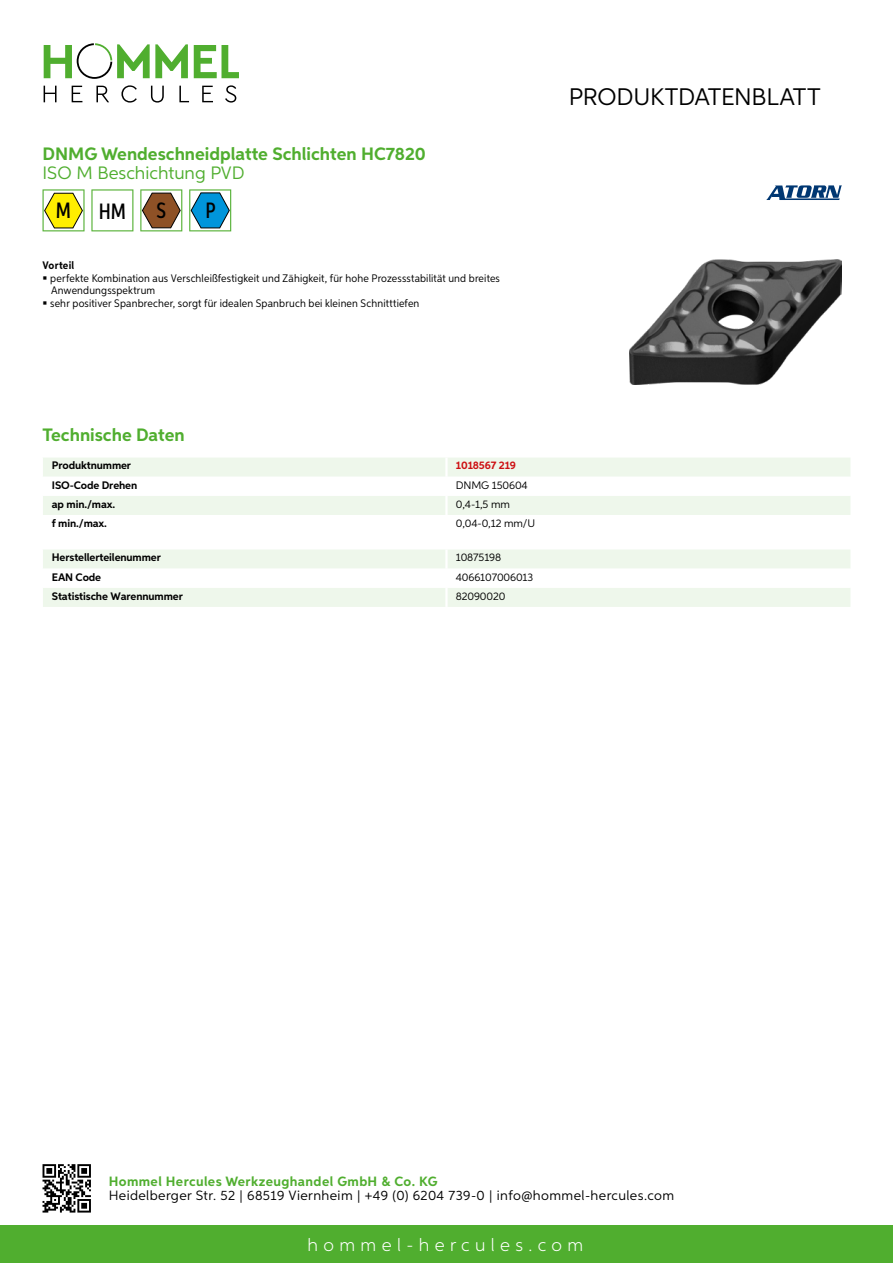
<style>
.page{position:relative;width:893px;height:1263px;background:#fff}
.page>*{position:absolute;margin:0;border:0;box-sizing:border-box;transform-origin:0 0}
.t1{font:24px "Aspira";letter-spacing:-.01em;color:#000}
.t2{font:500 22.2px "Aspira XX Nar";color:#000}
.t3{font:700 18px "Aspira";color:#50ae2f}
.t4{font:300 18px "Aspira";letter-spacing:.3em;color:#fff}
.t5{font:18px "Aspira";color:#50ae2f}
.t6{font:13.5px "Aspira";letter-spacing:.03em;color:#000}
.t7{font:700 13.5px "Aspira";letter-spacing:.03em;color:#50ae2f}
.t8{font:10.95px/12.5px "Aspira Nar";letter-spacing:.015em;color:#000}
.t9{font:700 10.95px "Aspira";letter-spacing:-.01em;color:#000}
.t10{font:10.95px "Aspira";letter-spacing:-.01em;color:#000}
.t11{font:700 10.95px "Aspira";letter-spacing:-.01em;color:#cd1013}
.t12{font:700 10.95px "Aspira Nar";letter-spacing:.015em;color:#000}
</style>
<div class="page">
<div style="left:0;top:1226px;width:893px;height:37px;background:#50ae2f"></div>
<svg style="left:43px;top:1164px;width:48px;height:48px"></svg>
<svg style="left:194px;top:45px;width:45px;height:33px"></svg>
<svg style="left:44px;top:43px;width:144px;height:36px"></svg>
<svg style="left:44px;top:86px;width:13px;height:16px"></svg>
<svg style="left:72px;top:86px;width:10px;height:16px"></svg>
<svg style="left:96px;top:86px;width:13px;height:16px"></svg>
<svg style="left:121px;top:85px;width:16px;height:18px"></svg>
<svg style="left:151px;top:86px;width:13px;height:17px"></svg>
<svg style="left:179px;top:86px;width:10px;height:16px"></svg>
<svg style="left:202px;top:86px;width:11px;height:16px"></svg>
<svg style="left:225px;top:85px;width:11px;height:18px"></svg>
<div style="left:43px;top:458px;width:807px;height:19px;background:#eef7eb"></div>
<div style="left:43px;top:496px;width:807px;height:19px;background:#eef7eb"></div>
<hr style="left:445px;top:458px;width:3px;height:19px;background:#fff">
<hr style="left:445px;top:496px;width:3px;height:19px;background:#fff">
<svg style="left:43px;top:550px;width:807px;height:57px"></svg>
<hr style="left:445px;top:588px;width:3px;height:19px;background:#fff">
<svg style="left:43px;top:189px;width:42px;height:42px"></svg>
<svg style="left:91px;top:189px;width:42px;height:42px"></svg>
<svg style="left:140px;top:189px;width:42px;height:42px"></svg>
<svg style="left:189px;top:189px;width:42px;height:42px"></svg>
<img style="left:629px;top:259px;width:213px;height:126px">
<svg style="left:766px;top:185px;width:76px;height:15px"></svg>
<h3 class="t3" style="left:43px;top:142px;width:385px">DNMG Wendeschneidplatte Schlichten HC7820</h3>
<h3 class="t5" style="left:43px;top:162px;width:201px">ISO M Beschichtung PVD</h3>
<h2 class="t2" style="left:56px;top:197px;width:72px">M HM</h2>
<h2 class="t2" style="left:156px;top:197px;width:11px">S</h2>
<h2 class="t2" style="left:205px;top:197px;width:12px">P</h2>
<p class="t12" style="left:43px;top:259px;width:33px">Vorteil</p>
<p class="t8" style="left:50px;top:272px;width:451px">perfekte Kombination aus Verschleißfestigkeit und Zähigkeit, für hohe Prozessstabilität und breites<br>Anwendungsspektrum<br>sehr positiver Spanbrecher, sorgt für idealen Spanbruch bei kleinen Schnitttiefen</p>
<h1 class="t1" style="left:569px;top:82px;width:253px">Produktdatenblatt</h1>
<h3 class="t3" style="left:43px;top:423px;width:144px">Technische Daten</h3>
<p class="t9" style="left:52px;top:459px;width:81px">Produktnummer</p>
<p class="t11" style="left:456px;top:459px;width:62px">1018567 219</p>
<p class="t9" style="left:52px;top:478px;width:87px">ISO-Code Drehen</p>
<p class="t10" style="left:456px;top:478px;width:73px">DN MG 150604</p>
<p class="t9" style="left:52px;top:497px;width:65px">ap min./max.</p>
<p class="t10" style="left:456px;top:497px;width:56px">0,4-1,5 mm</p>
<p class="t9" style="left:52px;top:516px;width:57px">f min./max.</p>
<p class="t10" style="left:456px;top:516px;width:79px">0,04-0,12 mm/U</p>
<p class="t9" style="left:52px;top:551px;width:111px">Herstellerteilenummer</p>
<p class="t10" style="left:456px;top:551px;width:47px">10875198</p>
<p class="t9" style="left:52px;top:570px;width:51px">EAN Code</p>
<p class="t10" style="left:456px;top:570px;width:79px">4066107006013</p>
<p class="t9" style="left:52px;top:589px;width:132px">Statistische Warennummer</p>
<p class="t10" style="left:456px;top:589px;width:51px">82090020</p>
<p class="t7" style="left:109px;top:1172px;width:330px">Hommel Hercules Werkzeughandel GmbH &amp; Co. KG</p>
<p class="t6" style="left:109px;top:1187px;width:567px">Heidelberger Str. 52 | 68519 Viernheim | +49 (0) 6204 739-0 | info@hommel-hercules.com</p>
<h3 class="t4" style="left:307px;top:1234px;width:277px">hommel-hercules.com</h3>
</div>
